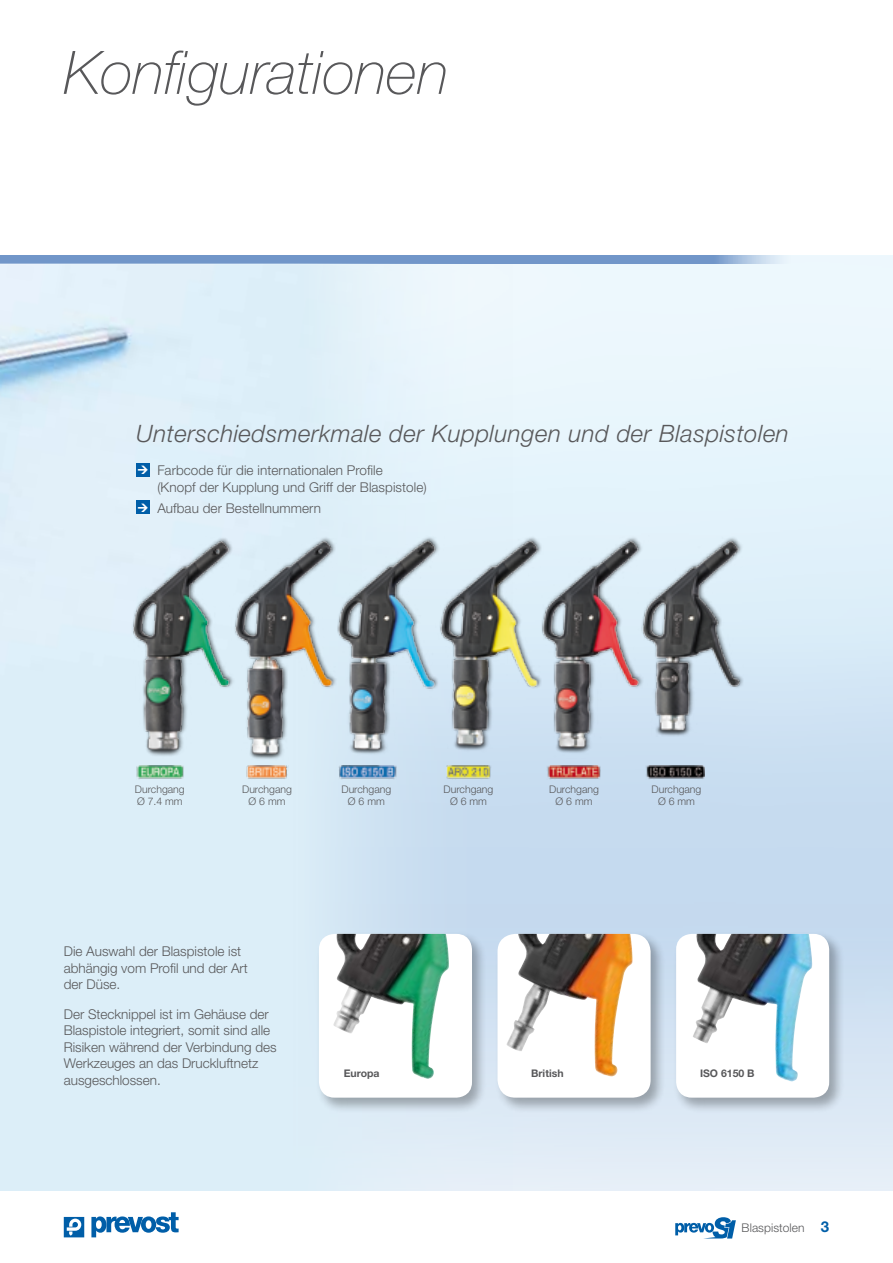
<style>
.page{position:relative;width:893px;height:1263px;background:#fff}
.page>*{position:absolute;margin:0;border:0;box-sizing:border-box;transform-origin:0 0}
.t1{font:italic 100 60px "Helvetica Neue LT Std";color:#58585a}
.t2{font:italic 300 24px "Helvetica Neue LT Std";letter-spacing:.02em;color:#58585a}
.t3{font:300 13.5px/16.5px "Helvetica Neue LT Std";color:#58585a}
.t4{font:300 12px "Helvetica Neue LT Std";color:#58585a}
.t5{font:300 10.5px/12.6px "Helvetica Neue LT Std";color:#58585a;text-align:center}
.t6{font:700 10.5px "Helvetica Neue LT Std";color:#58585a}
.s1{font-weight:700;font-size:15px;color:#005ea8}
</style>
<div class="page">
<img style="left:512px;top:264px;width:381px;height:584px">
<div style="left:0;top:848px;width:893px;height:343px;background:linear-gradient(to bottom,#bfd6ed,#e5eef7)"></div>
<svg style="left:0;top:255px;width:893px;height:9px;fill:#7196c9"></svg>
<svg style="left:64px;top:1217px;width:20px;height:20px"></svg>
<svg style="left:91px;top:1212px;width:88px;height:25px"></svg>
<img style="left:0;top:264px;width:512px;height:927px">
<div style="left:136px;top:463px;width:14px;height:14px;background:#005ea8"></div>
<div style="left:136px;top:500px;width:14px;height:14px;background:#005ea8"></div>
<img style="left:115px;top:529px;width:640px;height:240px">
<img style="left:247px;top:766px;width:42px;height:13px">
<img style="left:136px;top:766px;width:48px;height:13px">
<img style="left:446px;top:766px;width:45px;height:13px">
<img style="left:547px;top:766px;width:54px;height:13px">
<img style="left:646px;top:766px;width:58px;height:13px">
<img style="left:338px;top:766px;width:58px;height:13px">
<div style="left:495px;top:931px;width:171px;height:182px;background:#000;opacity:.3"></div>
<svg style="left:497px;top:934px;width:154px;height:164px"></svg>
<img style="left:518px;top:934px;width:31px;height:10px">
<div style="left:316px;top:931px;width:171px;height:182px;background:#000;opacity:.3"></div>
<svg style="left:319px;top:934px;width:153px;height:164px"></svg>
<img style="left:355px;top:934px;width:16px;height:16px">
<div style="left:673px;top:931px;width:171px;height:182px;background:#000;opacity:.3"></div>
<div style="left:676px;top:934px;width:153px;height:164px;background:#fff;border-radius:16px"></div>
<img style="left:693px;top:934px;width:119px;height:148px">
<svg style="left:675px;top:1217px;width:61px;height:21px"></svg>
<h1 class="t1" style="left:64px;top:38px;width:386px">Konfigurationen</h1>
<h2 class="t2" style="left:136px;top:420px;width:654px">Unterschiedsmerkmale der Kupplungen und der Blaspistolen</h2>
<p class="t3" style="left:157px;top:462px;width:271px">Farbcode für die internationalen Profile<br>(Knopf der Kupplung und Griff der Blaspistole)</p>
<p class="t3" style="left:157px;top:499px;width:165px">Aufbau der Bestellnummern</p>
<p class="t5" style="left:135px;top:783px;width:51px;text-align:left">Durchgang<br>Ø 7.4 mm</p>
<p class="t5" style="left:652px;top:783px;width:51px">Durchgang<br>Ø 6 mm</p>
<p class="t5" style="left:242px;top:783px;width:51px">Durchgang<br>Ø 6 mm</p>
<p class="t5" style="left:341px;top:783px;width:51px">Durchgang<br>Ø 6 mm</p>
<p class="t5" style="left:444px;top:783px;width:51px">Durchgang<br>Ø 6 mm</p>
<p class="t5" style="left:549px;top:783px;width:51px">Durchgang<br>Ø 6 mm</p>
<p class="t3" style="left:64px;top:943px;width:186px">Die Auswahl der Blaspistole ist abhängig vom Profil und der Art der Düse.</p>
<p class="t3" style="left:64px;top:1005px;width:214px">Der Stecknippel ist im Gehäuse der<br>Blaspistole integriert, somit sind alle<br>Risiken während der Verbindung des<br>Werkzeuges an das Druckluftnetz ausgeschlossen.</p>
<p class="t6" style="left:344px;top:1066px;width:37px">Europa</p>
<p class="t6" style="left:531px;top:1066px;width:34px">British</p>
<p class="t6" style="left:700px;top:1066px;width:56px">ISO 6150 B</p>
<p class="t4" style="left:742px;top:1221px;width:89px">Blaspistolen <span class="s1">3</span></p>
</div>
